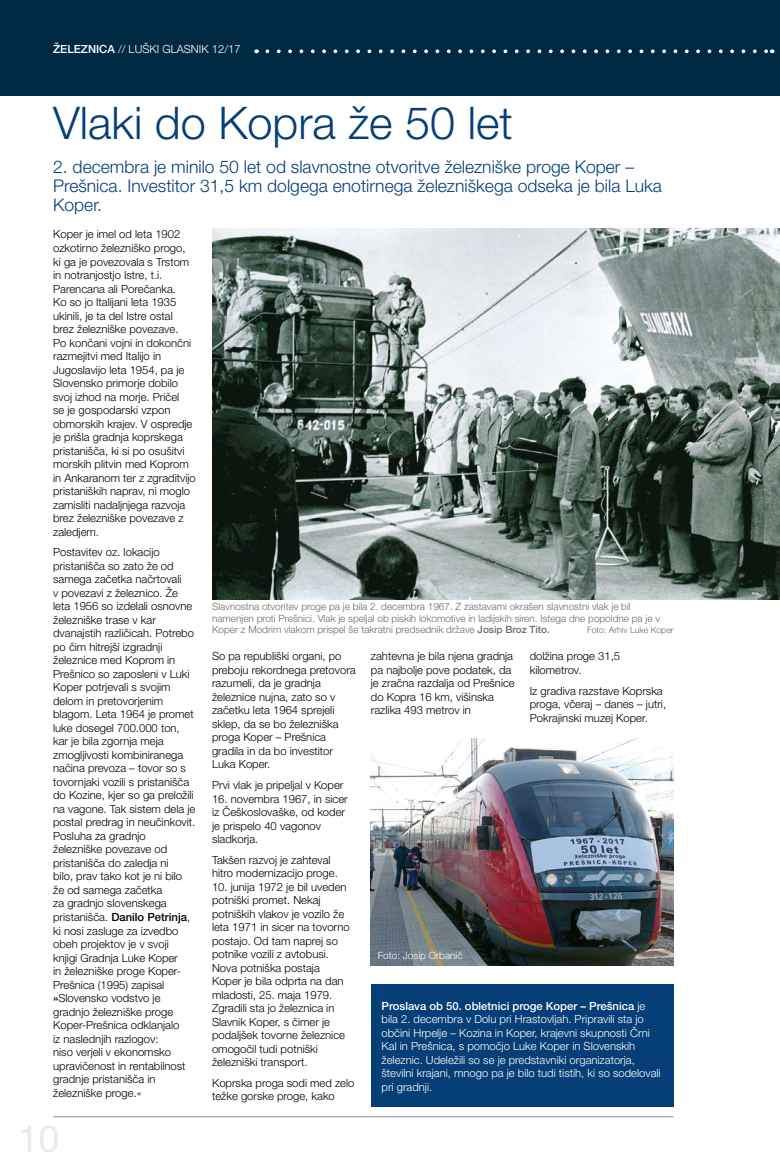
<style>
.page{position:relative;width:780px;height:1170px;background:#fff}
.page>*{position:absolute;margin:0;border:0;box-sizing:border-box;transform-origin:0 0}
.t1{font:45px "Helvetica L";color:#063e76}
.t2{font:37.5px "AA Helvetica";color:#eaeaeb}
.t3{font:17.5px/18.8px "Helvetica L";color:#063e76}
.t4{font:11.25px/13.5px "Helvetica L";color:#000}
.t5{font:11.25px/13.5px "Helvetica L";color:#fff}
.t6{font:11.25px "Helvetica LB";color:#fff}
.t7{font:11.25px "Helvetica LB";color:#000}
.t8{font:10px/11.2px "Helvetica L";color:#6a6a6d}
.t9{font:10px "Helvetica L";color:#fff}
.t10{font:8.75px "Helvetica L";color:#6a6a6d}
.s1{font-family:"Helvetica L"}
.s2{font-family:"Helvetica LB"}
</style>
<div class="page">
<hr style="left:53px;top:1116px;width:620px;height:1px;background:#8b8c8f">
<div style="left:0;top:0;width:780px;height:96px;background:#002a43"></div>
<svg style="left:267px;top:49px;width:505px;height:4px"></svg>
<img style="left:371px;top:738px;width:302px;height:227px">
<img style="left:212px;top:228px;width:568px;height:371px">
<div style="left:371px;top:983px;width:302px;height:123px;background:#063e76"></div>
<p class="t6" style="left:53px;top:42px;width:83px">ŽELEZNICA <span class="s1">// luški</span></p>
<p class="t5" style="left:162px;top:42px;width:8px">glasnik</p>
<p class="t5" style="left:212px;top:42px;width:30px">12/17</p>
<h1 class="t1" style="left:53px;top:95px;width:461px">Vlaki do Kopra že 50 let</h1>
<h3 class="t3" style="left:53px;top:157px;width:610px">2. decembra je minilo 50 let od slavnostne otvoritve železniške proge Koper –<br>Prešnica. Investitor 31,5 km dolgega enotirnega železniškega odseka je bila Luka<br>Koper.</h3>
<p class="t4" style="left:53px;top:227px;width:144px">Koper je imel od leta 1902 ozkotirno železniško progo, ki ga je povezovala s Trstom in notranjostjo Istre, t.i.<br>Parencana ali Porečanka.<br>Ko so jo Italijani leta 1935 ukinili, je ta del Istre ostal brez železniške povezave.<br>Po končani vojni in dokončni razmejitvi med Italijo in<br>Jugoslavijo leta 1954, pa je<br>Slovensko primorje dobilo svoj izhod na morje. Pričel<br>se je gospodarski vzpon obmorskih krajev. V ospredje je prišla gradnja koprskega pristanišča, ki si po osušitvi morskih plitvin med Koprom in Ankaranom ter z zgraditvijo pristaniških naprav, ni moglo zamisliti nadaljnjega razvoja brez železniške povezave z zaledjem.</p>
<p class="t4" style="left:53px;top:545px;width:144px">Postavitev oz. lokacijo pristanišča so zato že od samega začetka načrtovali<br>v povezavi z železnico. Že leta 1956 so izdelali osnovne železniške trase v kar dvanajstih različicah. Potrebo po čim hitrejši izgradnji železnice med Koprom in<br>Prešnico so zaposleni v Luki<br>Koper potrjevali s svojim delom in pretovorjenim blagom. Leta 1964 je promet luke dosegel 700.000 ton, kar je bila zgornja meja zmogljivosti kombiniranega načina prevoza – tovor so s tovornjaki vozili s pristanišča do Kozine, kjer so ga preložili na vagone. Tak sistem dela je postal predrag in neučinkovit.<br>Posluha za gradnjo železniške povezave od pristanišča do zaledja ni<br>bilo, prav tako kot je ni bilo že od samega začetka<br>za gradnjo slovenskega</p>
<p class="t7" style="left:53px;top:910px;width:138px"><span class="s1">pristanišča.</span> Danilo Petrinja<span class="s1">,</span></p>
<p class="t4" style="left:53px;top:923px;width:134px">ki nosi zasluge za izvedbo obeh projektov je v svoji knjigi Gradnja Luke Koper in železniške proge Koper-<br>Prešnica (1995) zapisal <span class="s2">»</span>Slovensko vodstvo je gradnjo železniške proge<br>Koper-Prešnica odklanjalo iz naslednjih razlogov:<br>niso verjeli v ekonomsko upravičenost in rentabilnost gradnje pristanišča in železniške proge.«</p>
<h2 class="t2" style="left:18px;top:1116px;width:43px">10</h2>
<p class="t8" style="left:212px;top:601px;width:449px">Slavnostna otvoritev proge pa je bila 2. decembra 1967. Z zastavami okrašen slavnostni vlak je bil namenjen proti Prešnici. Vlak je speljal ob piskih lokomotive in ladijskih siren. Istega dne popoldne pa je v<br>Koper z Modrim vlakom prispel še takratni predsednik države <span class="s2">Josip Broz Tito.</span></p>
<p class="t10" style="left:587px;top:624px;width:88px">Foto: Arhiv Luke Koper</p>
<p class="t4" style="left:212px;top:649px;width:145px">So pa republiški organi, po preboju rekordnega pretovora razumeli, da je gradnja železnice nujna, zato so v začetku leta 1964 sprejeli sklep, da se bo železniška proga Koper – Prešnica gradila in da bo investitor<br>Luka Koper.</p>
<p class="t4" style="left:212px;top:778px;width:133px">Prvi vlak je pripeljal v Koper</p>
<p class="t4" style="left:212px;top:791px;width:137px">16. novembra 1967, in sicer iz Češkoslovaške, od koder je prispelo 40 vagonov sladkorja.</p>
<p class="t4" style="left:212px;top:852px;width:127px">Takšen razvoj je zahteval hitro modernizacijo proge.</p>
<p class="t4" style="left:212px;top:879px;width:139px">10. junija 1972 je bil uveden potniški promet. Nekaj potniških vlakov je vozilo že leta 1971 in sicer na tovorno postajo. Od tam naprej so potnike vozili z avtobusi.<br>Nova potniška postaja<br>Koper je bila odprta na dan mladosti, 25. maja 1979.<br>Zgradili sta jo železnica in<br>Slavnik Koper, s čimer je podaljšek tovorne železnice omogočil tudi potniški železniški transport.</p>
<p class="t4" style="left:212px;top:1075px;width:144px">Koprska proga sodi med zelo težke gorske proge, kako</p>
<p class="t4" style="left:371px;top:649px;width:145px">zahtevna je bila njena gradnja pa najbolje pove podatek, da je zračna razdalja od Prešnice do Kopra 16 km, višinska razlika 493 metrov in</p>
<p class="t4" style="left:529px;top:649px;width:92px">dolžina proge 31,5 kilometrov.</p>
<p class="t4" style="left:529px;top:683px;width:138px">Iz gradiva razstave Koprska proga, včeraj – danes – jutri,<br>Pokrajinski muzej Koper.</p>
<p class="t9" style="left:378px;top:948px;width:86px">Foto: Josip Orbanič</p>
<p class="t6" style="left:381px;top:998px;width:265px">Proslava ob 50. obletnici proge Koper – Prešnica <span class="s1">je</span></p>
<p class="t5" style="left:381px;top:1012px;width:280px">bila 2. decembra v Dolu pri Hrastovljah. Pripravili sta jo občini Hrpelje – Kozina in Koper, krajevni skupnosti Črni Kal in Prešnica, s pomočjo Luke Koper in Slovenskih železnic. Udeležili so se je predstavniki organizatorja, številni krajani, mnogo pa je bilo tudi tistih, ki so sodelovali pri gradnji.</p>
</div>
